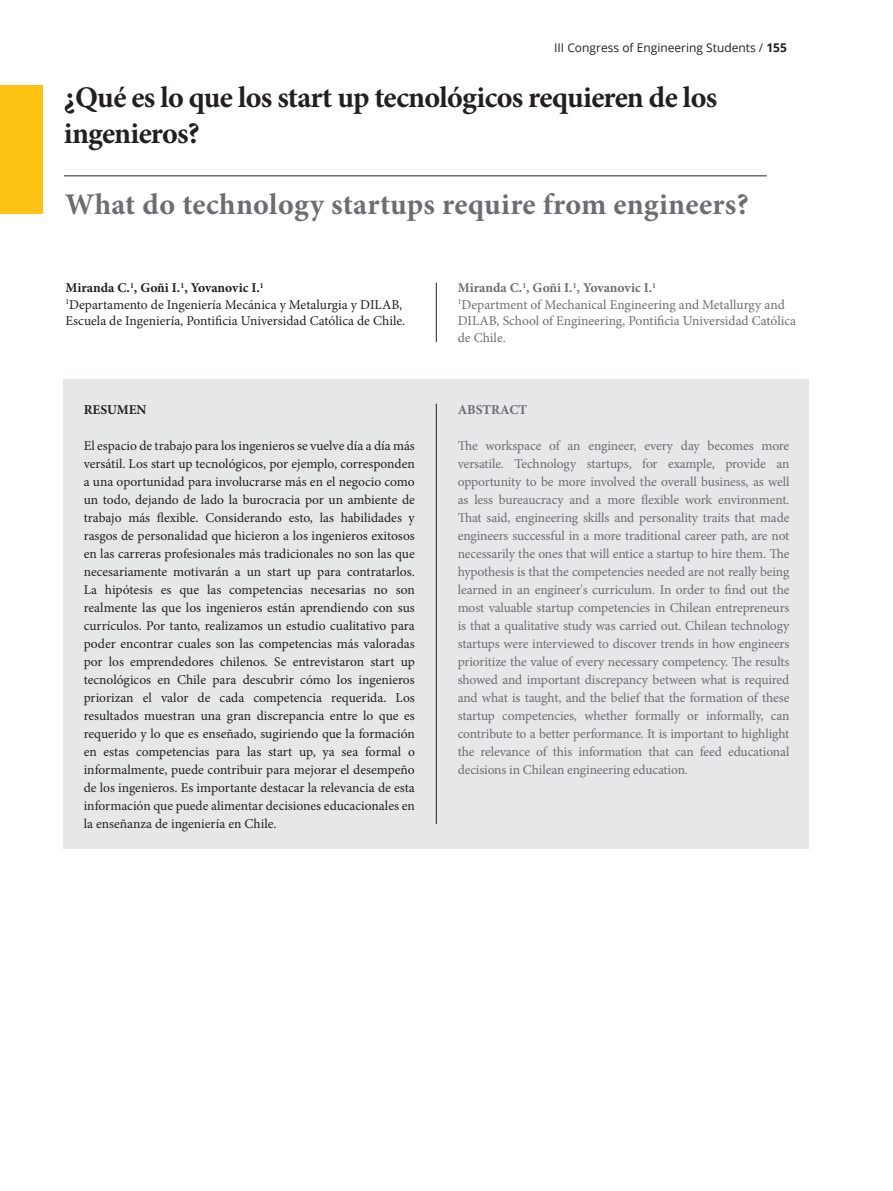
<style>
.page{position:relative;width:893px;height:1191px;background:#fff}
.page>*{position:absolute;margin:0;border:0;box-sizing:border-box;transform-origin:0 0}
.t1{font:700 30px/36px "Minion Pro";letter-spacing:-.025em;color:#231f20}
.t2{font:700 30px "Minion Pro";letter-spacing:.01em;color:#6c6d70}
.t3{font:13.5px/18px "Minion Pro";color:#231f20}
.t4{font:13.5px/18px "Minion Pro";letter-spacing:-.005em;color:#6c6d70}
.t5{font:700 13.5px "Minion Pro";color:#6c6d70}
.t6{font:700 13.5px "Minion Pro";color:#231f20}
.t7{font:12px "Open Sans";color:#231f20}
.s1{font-weight:700}
</style>
<div class="page">
<hr style="left:436px;top:283px;width:1px;height:59px;background:#231f20">
<hr style="left:64px;top:176px;width:703px;height:1px;background:#231f20">
<div style="left:0;top:85px;width:42px;height:129px;background:#fdc314"></div>
<div style="left:63px;top:379px;width:745px;height:469px;background:#e6e7e9"></div>
<hr style="left:436px;top:404px;width:1px;height:420px;background:#231f20">
<p class="t7" style="left:554px;top:39px;width:234px">III Congress of Engineering Students / <span class="s1">155</span></p>
<h1 class="t1" style="left:64px;top:79px;width:655px">¿Qué es lo que los start up tecnológicos requieren de los ingenieros?</h1>
<h1 class="t2" style="left:65px;top:183px;width:685px">What do technology startups require from engineers?</h1>
<p class="t3" style="left:65px;top:280px;width:341px;line-height:16.5px"><span class="s1">Miranda C.</span><sup>1</sup><span class="s1">, Goñi I.</span><sup>1</sup><span class="s1">, Yovanovic I.</span><sup>1<br></sup><sup>1</sup>Departamento de Ingeniería Mecánica y Metalurgia y DILAB,<br>Escuela de Ingeniería, Pontificia Universidad Católica de Chile.</p>
<p class="t4" style="left:458px;top:280px;width:340px;line-height:16.5px"><span class="s1">Miranda C.</span><sup>1</sup><span class="s1">, Goñi I.</span><sup>1</sup><span class="s1">, Yovanovic I.</span><sup>1<br></sup><sup>1</sup>Department of Mechanical Engineering and Metallurgy and DILAB, School of Engineering, Pontificia Universidad Católica de Chile.</p>
<p class="t6" style="left:84px;top:400px;width:64px">RESUMEN</p>
<p class="t3" style="left:84px;top:437px;width:333px;text-align:justify">El espacio de trabajo para los ingenieros se vuelve día a día más versátil. Los start up tecnológicos, por ejemplo, corresponden a una oportunidad para involucrarse más en el negocio como un todo, dejando de lado la burocracia por un ambiente de trabajo más flexible. Considerando esto, las habilidades y rasgos de personalidad que hicieron a los ingenieros exitosos en las carreras profesionales más tradicionales no son las que necesariamente motivarán a un start up para contratarlos.<br>La hipótesis es que las competencias necesarias no son realmente las que los ingenieros están aprendiendo con sus currículos. Por tanto, realizamos un estudio cualitativo para poder encontrar cuales son las competencias más valoradas por los emprendedores chilenos. Se entrevistaron start up tecnológicos en Chile para descubrir cómo los ingenieros priorizan el valor de cada competencia requerida. Los resultados muestran una gran discrepancia entre lo que es requerido y lo que es enseñado, sugiriendo que la formación en estas competencias para las start up, ya sea formal o informalmente, puede contribuir para mejorar el desempeño de los ingenieros. Es importante destacar la relevancia de esta información que puede alimentar decisiones educacionales en la enseñanza de ingeniería en Chile.</p>
<p class="t5" style="left:458px;top:400px;width:71px">ABSTRACT</p>
<p class="t4" style="left:458px;top:437px;width:333px;text-align:justify">The workspace of an engineer, every day becomes more versatile. Technology startups, for example, provide an opportunity to be more involved the overall business, as well as less bureaucracy and a more flexible work environment.<br>That said, engineering skills and personality traits that made engineers successful in a more traditional career path, are not necessarily the ones that will entice a startup to hire them. The hypothesis is that the competencies needed are not really being learned in an engineer's curriculum. In order to find out the most valuable startup competencies in Chilean entrepreneurs is that a qualitative study was carried out. Chilean technology startups were interviewed to discover trends in how engineers prioritize the value of every necessary competency. The results showed and important discrepancy between what is required and what is taught, and the belief that the formation of these startup competencies, whether formally or informally, can contribute to a better performance. It is important to highlight the relevance of this information that can feed educational decisions in Chilean engineering education.</p>
</div>
